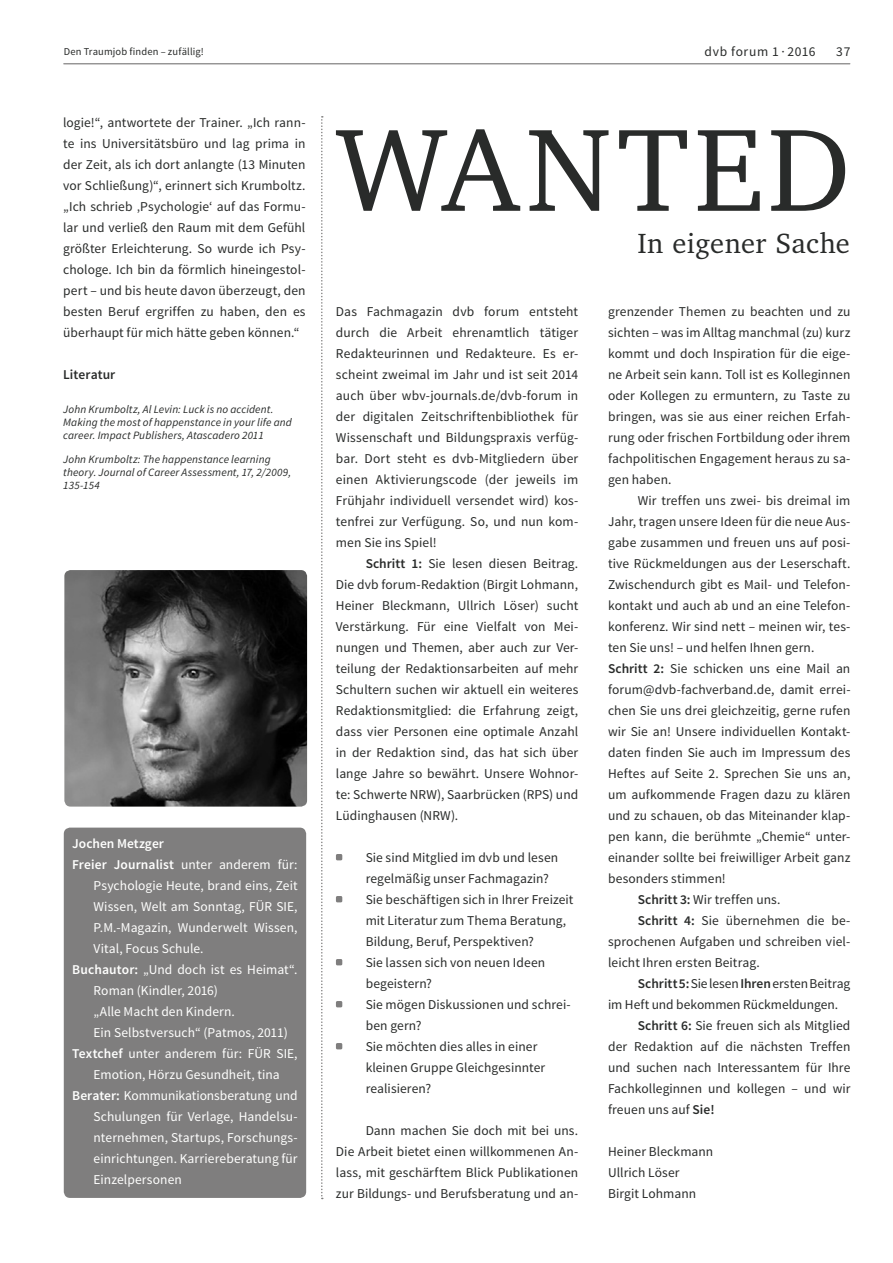
<style>
.page{position:relative;width:893px;height:1263px;background:#fff}
.page>*{position:absolute;margin:0;border:0;box-sizing:border-box;transform-origin:0 0}
.t1{font:120px "Charter IT Cby BT";letter-spacing:.04em;color:#292b2a}
.t2{font:28.5px "Charter IT Cby BT";letter-spacing:.005em;color:#292b2a}
.t3{font:13.5px/21px "Source Sans Pro";letter-spacing:.005em;color:#292b2a;text-align:justify}
.t4{font:13.5px "Source Sans Pro";letter-spacing:.005em;color:#fffffe}
.t5{font:600 13.5px "Source Sans Pro";letter-spacing:.01em;color:#fffffe}
.t6{font:13.5px "Source Sans Pro";letter-spacing:.045em;color:#292b2a}
.t7{font:600 13.5px "Source Sans Pro";letter-spacing:.005em;color:#292b2a}
.t8{font:italic 11.25px/13.2px "Source Sans Pro";letter-spacing:.01em;color:#292b2a}
.t9{font:10.5px "Source Sans Pro";letter-spacing:.015em;color:#292b2a}
.s1{font-weight:400}
.s2{font-weight:600}
</style>
<div class="page">
<hr style="left:64px;top:63px;width:786px;height:1px;background:#7f7e7e">
<img style="left:64px;top:570px;width:243px;height:237px;border-radius:6px">
<div style="left:64px;top:828px;width:242px;height:370px;background:#7f7e7e;border-radius:6px"></div>
<svg style="left:321px;top:116px;width:2px;height:1083px"></svg>
<svg style="left:336px;top:854px;width:6px;height:6px"></svg>
<svg style="left:336px;top:896px;width:6px;height:6px"></svg>
<svg style="left:336px;top:959px;width:6px;height:6px"></svg>
<svg style="left:336px;top:1001px;width:6px;height:6px"></svg>
<svg style="left:336px;top:1043px;width:6px;height:6px"></svg>
<p class="t9" style="left:64px;top:48px;width:142px">Den Traumjob finden – zufällig!</p>
<p class="t6" style="left:705px;top:47px;width:112px">dvb forum 1 · 2016</p>
<p class="t3" style="left:836px;top:42px;width:16px">37</p>
<p class="t3" style="left:63px;top:113px;width:244px">logie!“, antwortete der Trainer. „Ich rann&shy;te ins Universitätsbüro und lag prima in der Zeit, als ich dort anlangte (13 Minuten vor Schließung)“, erinnert sich Krumboltz. „Ich schrieb ‚Psychologie‘ auf das Formu&shy;lar und verließ den Raum mit dem Gefühl größter Erleichterung. So wurde ich Psy&shy;chologe. Ich bin da förmlich hineingestol&shy;pert – und bis heute davon überzeugt, den besten Beruf ergriffen zu haben, den es überhaupt für mich hätte geben können.“</p>
<p class="t7" style="left:63px;top:369px;width:54px">Literatur</p>
<p class="t8" style="left:63px;top:404px;width:230px">John Krumboltz, Al Levin: Luck is no accident.<br>Making the most of happenstance in your life and career. Impact Publishers, Atascadero 2011</p>
<p class="t8" style="left:63px;top:453px;width:229px">John Krumboltz: The happenstance learning theory. Journal of Career Assessment, 17, 2/2009,<br>135-154</p>
<p class="t5" style="left:72px;top:838px;width:93px">Jochen Metzger</p>
<p class="t5" style="left:72px;top:859px;width:227px">Freier Journalist <span class="s1">unter anderem für:</span></p>
<p class="t4" style="left:94px;top:880px;width:206px">Psychologie Heute, brand eins, Zeit</p>
<p class="t4" style="left:94px;top:901px;width:206px">Wissen, Welt am Sonntag, FÜR SIE,</p>
<p class="t4" style="left:94px;top:922px;width:206px">P.M.-Magazin, Wunderwelt Wissen,</p>
<p class="t4" style="left:94px;top:943px;width:112px">Vital, Focus Schule.</p>
<p class="t4" style="left:72px;top:964px;width:227px"><span class="s2">Buchautor:</span> „Und doch ist es Heimat“.</p>
<p class="t4" style="left:94px;top:985px;width:126px">Roman (Kindler, 2016)</p>
<p class="t4" style="left:94px;top:1006px;width:143px">„Alle Macht den Kindern.</p>
<p class="t4" style="left:94px;top:1027px;width:196px">Ein Selbstversuch“ (Patmos, 2011)</p>
<p class="t4" style="left:72px;top:1048px;width:227px"><span class="s2">Textchef</span> unter anderem für: FÜR SIE,</p>
<p class="t4" style="left:94px;top:1069px;width:188px">Emotion, Hörzu Gesundheit, tina</p>
<p class="t4" style="left:72px;top:1090px;width:227px"><span class="s2">Berater:</span> Kommunikationsberatung und</p>
<p class="t4" style="left:94px;top:1111px;width:206px">Schulungen für Verlage, Handelsu-</p>
<p class="t4" style="left:94px;top:1132px;width:206px">nternehmen, Startups, Forschungs-</p>
<p class="t4" style="left:94px;top:1153px;width:206px">einrichtungen. Karriereberatung für</p>
<p class="t4" style="left:94px;top:1174px;width:90px">Einzelpersonen</p>
<h1 class="t1" style="left:336px;top:123px;width:516px">WANTED</h1>
<h2 class="t2" style="left:637px;top:232px;width:214px">In eigener Sache</h2>
<p class="t3" style="left:336px;top:302px;width:244px">Das Fachmagazin dvb forum entsteht durch die Arbeit ehrenamtlich tätiger Redakteurinnen und Redakteure. Es er&shy;scheint zweimal im Jahr und ist seit 2014 auch über wbv-journals.de/dvb-forum in der digitalen Zeitschriftenbibliothek für Wissenschaft und Bildungspraxis verfüg&shy;bar. Dort steht es dvb-Mitgliedern über einen Aktivierungscode (der jeweils im Frühjahr individuell versendet wird) kos&shy;tenfrei zur Verfügung. So, und nun kom&shy;men Sie ins Spiel!</p>
<p class="t3" style="left:336px;top:554px;width:244px;text-indent:30px"><span class="s2">Schritt 1:</span> Sie lesen diesen Beitrag.<br>Die dvb forum-Redaktion (Birgit Lohmann, Heiner Bleckmann, Ullrich Löser) sucht Verstärkung. Für eine Vielfalt von Mei&shy;nungen und Themen, aber auch zur Ver&shy;teilung der Redaktionsarbeiten auf mehr Schultern suchen wir aktuell ein weiteres Redaktionsmitglied: die Erfahrung zeigt, dass vier Personen eine optimale Anzahl in der Redaktion sind, das hat sich über lange Jahre so bewährt. Unsere Wohnor&shy;te: Schwerte NRW), Saarbrücken (RPS) und Lüdinghausen (NRW).</p>
<p class="t3" style="left:366px;top:848px;width:209px;text-align:left">Sie sind Mitglied im dvb und lesen regelmäßig unser Fachmagazin?<br>Sie beschäftigen sich in Ihrer Freizeit mit Literatur zum Thema Beratung,<br>Bildung, Beruf, Perspektiven?<br>Sie lassen sich von neuen Ideen begeistern?<br>Sie mögen Diskussionen und schrei&shy;ben gern?<br>Sie möchten dies alles in einer kleinen Gruppe Gleichgesinnter realisieren?</p>
<p class="t3" style="left:336px;top:1121px;width:244px;text-indent:30px">Dann machen Sie doch mit bei uns.<br>Die Arbeit bietet einen willkommenen An&shy;lass, mit geschärftem Blick Publikationen zur Bildungs- und Berufsberatung und an-</p>
<p class="t3" style="left:608px;top:302px;width:244px">grenzender Themen zu beachten und zu sichten – was im Alltag manchmal (zu) kurz kommt und doch Inspiration für die eige&shy;ne Arbeit sein kann. Toll ist es Kolleginnen oder Kollegen zu ermuntern, zu Taste zu bringen, was sie aus einer reichen Erfah&shy;rung oder frischen Fortbildung oder ihrem fachpolitischen Engagement heraus zu sa&shy;gen haben.</p>
<p class="t3" style="left:638px;top:491px;width:214px">Wir treffen uns zwei- bis dreimal im</p>
<p class="t3" style="left:608px;top:512px;width:244px">Jahr, tragen unsere Ideen für die neue Aus-</p>
<p class="t3" style="left:608px;top:533px;width:244px">gabe zusammen und freuen uns auf posi-</p>
<p class="t3" style="left:608px;top:554px;width:244px">tive Rückmeldungen aus der Leserschaft.</p>
<p class="t3" style="left:608px;top:575px;width:244px">Zwischendurch gibt es Mail- und Telefon-</p>
<p class="t3" style="left:608px;top:596px;width:244px">kontakt und auch ab und an eine Telefon-</p>
<p class="t3" style="left:608px;top:617px;width:244px">konferenz. Wir sind nett – meinen wir, tes-</p>
<p class="t3" style="left:608px;top:638px;width:208px">ten Sie uns! – und helfen Ihnen gern.</p>
<p class="t3" style="left:608px;top:659px;width:244px"><span class="s2">Schritt 2:</span> Sie schicken uns eine Mail an</p>
<p class="t3" style="left:608px;top:680px;width:244px">forum@dvb-fachverband.de, damit errei-</p>
<p class="t3" style="left:608px;top:701px;width:244px">chen Sie uns drei gleichzeitig, gerne rufen</p>
<p class="t3" style="left:608px;top:722px;width:244px">wir Sie an! Unsere individuellen Kontakt-</p>
<p class="t3" style="left:608px;top:743px;width:244px">daten finden Sie auch im Impressum des</p>
<p class="t3" style="left:608px;top:764px;width:244px">Heftes auf Seite 2. Sprechen Sie uns an,</p>
<p class="t3" style="left:608px;top:785px;width:244px">um aufkommende Fragen dazu zu klären</p>
<p class="t3" style="left:608px;top:806px;width:244px">und zu schauen, ob das Miteinander klap-</p>
<p class="t3" style="left:608px;top:827px;width:244px">pen kann, die berühmte „Chemie“ unter-</p>
<p class="t3" style="left:608px;top:848px;width:244px">einander sollte bei freiwilliger Arbeit ganz</p>
<p class="t3" style="left:608px;top:869px;width:119px">besonders stimmen!</p>
<p class="t3" style="left:638px;top:890px;width:144px"><span class="s2">Schritt 3:</span> Wir treffen uns.</p>
<p class="t3" style="left:638px;top:911px;width:214px"><span class="s2">Schritt 4:</span> Sie übernehmen die be-</p>
<p class="t3" style="left:608px;top:932px;width:244px">sprochenen Aufgaben und schreiben viel-</p>
<p class="t3" style="left:608px;top:953px;width:153px">leicht Ihren ersten Beitrag.</p>
<p class="t3" style="left:638px;top:974px;width:214px"><span class="s2">Schritt 5:</span> Sie lesen <span class="s2">Ihren</span> ersten Beitrag</p>
<p class="t3" style="left:608px;top:995px;width:232px">im Heft und bekommen Rückmeldungen.</p>
<p class="t3" style="left:638px;top:1016px;width:214px"><span class="s2">Schritt 6:</span> Sie freuen sich als Mitglied</p>
<p class="t3" style="left:608px;top:1037px;width:244px">der Redaktion auf die nächsten Treffen</p>
<p class="t3" style="left:608px;top:1058px;width:244px">und suchen nach Interessantem für Ihre</p>
<p class="t3" style="left:608px;top:1079px;width:244px">Fachkolleginnen und kollegen – und wir</p>
<p class="t3" style="left:608px;top:1100px;width:108px">freuen uns auf <span class="s2">Sie!</span></p>
<p class="t3" style="left:608px;top:1142px;width:107px;text-align:left">Heiner Bleckmann<br>Ullrich Löser<br>Birgit Lohmann</p>
</div>
